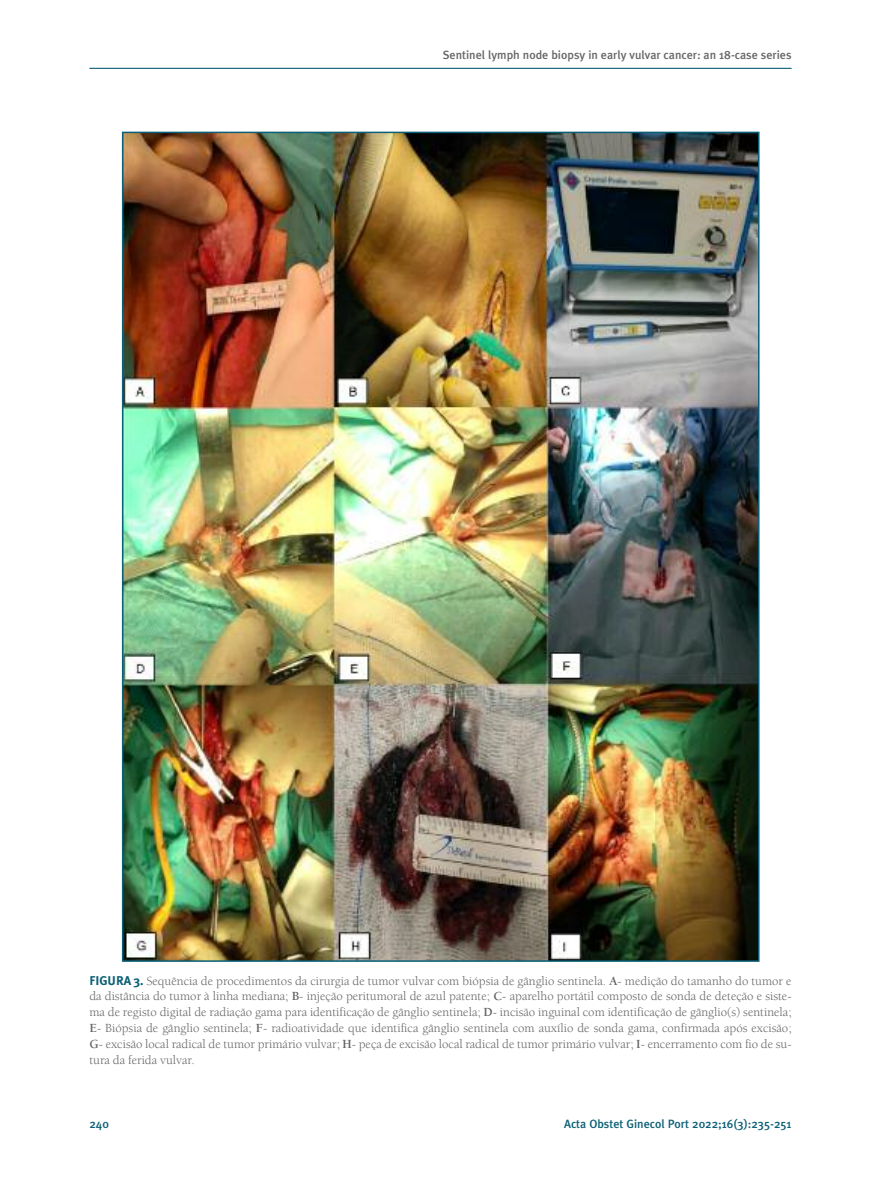
<style>
.page{position:relative;width:881px;height:1191px;background:#fff}
.page>*{position:absolute;margin:0;border:0;box-sizing:border-box;transform-origin:0 0}
.t1{font:12.75px/15.8px "Berkeley";color:#656565;text-align:justify}
.t2{font:500 12px "Meta Plus";color:#666}
.t3{font:500 12px "Meta Plus";color:#0b5f76}
.s1{font-family:"Meta Plus";font-weight:700;color:#0b5f76}
.s2{font-weight:700}
</style>
<div class="page">
<hr style="left:89px;top:68px;width:702px;height:1px;background:#0b5f76">
<img style="left:125px;top:135px;width:631px;height:823px">
<p class="t2" style="left:442px;top:47px;width:350px">Sentinel lymph node biopsy in early vulvar cancer: an 18-case series</p>
<p class="t1" style="left:89px;top:974px;width:703px"><span class="s1">FIGURA 3.</span> Sequência de procedimentos da cirurgia de tumor vulvar com biópsia de gânglio sentinela. <span class="s2">A</span>- medição do tamanho do tumor e da distância do tumor à linha mediana; <span class="s2">B</span>- injeção peritumoral de azul patente; <span class="s2">C</span>- aparelho portátil composto de sonda de deteção e siste&shy;ma de registo digital de radiação gama para identificação de gânglio sentinela; <span class="s2">D</span>- incisão inguinal com identificação de gânglio(s) sentinela; <span class="s2">E</span>- Biópsia de gânglio sentinela; <span class="s2">F</span>- radioatividade que identifica gânglio sentinela com auxílio de sonda gama, confirmada após excisão; <span class="s2">G</span>- excisão local radical de tumor primário vulvar; <span class="s2">H</span>- peça de excisão local radical de tumor primário vulvar; <span class="s2">I</span>- encerramento com fio de su&shy;tura da ferida vulvar.</p>
<p class="t3" style="left:89px;top:1117px;width:21px">240</p>
<p class="t3" style="left:564px;top:1117px;width:229px">Acta Obstet Ginecol Port 2022;16(3):235-251</p>
</div>
